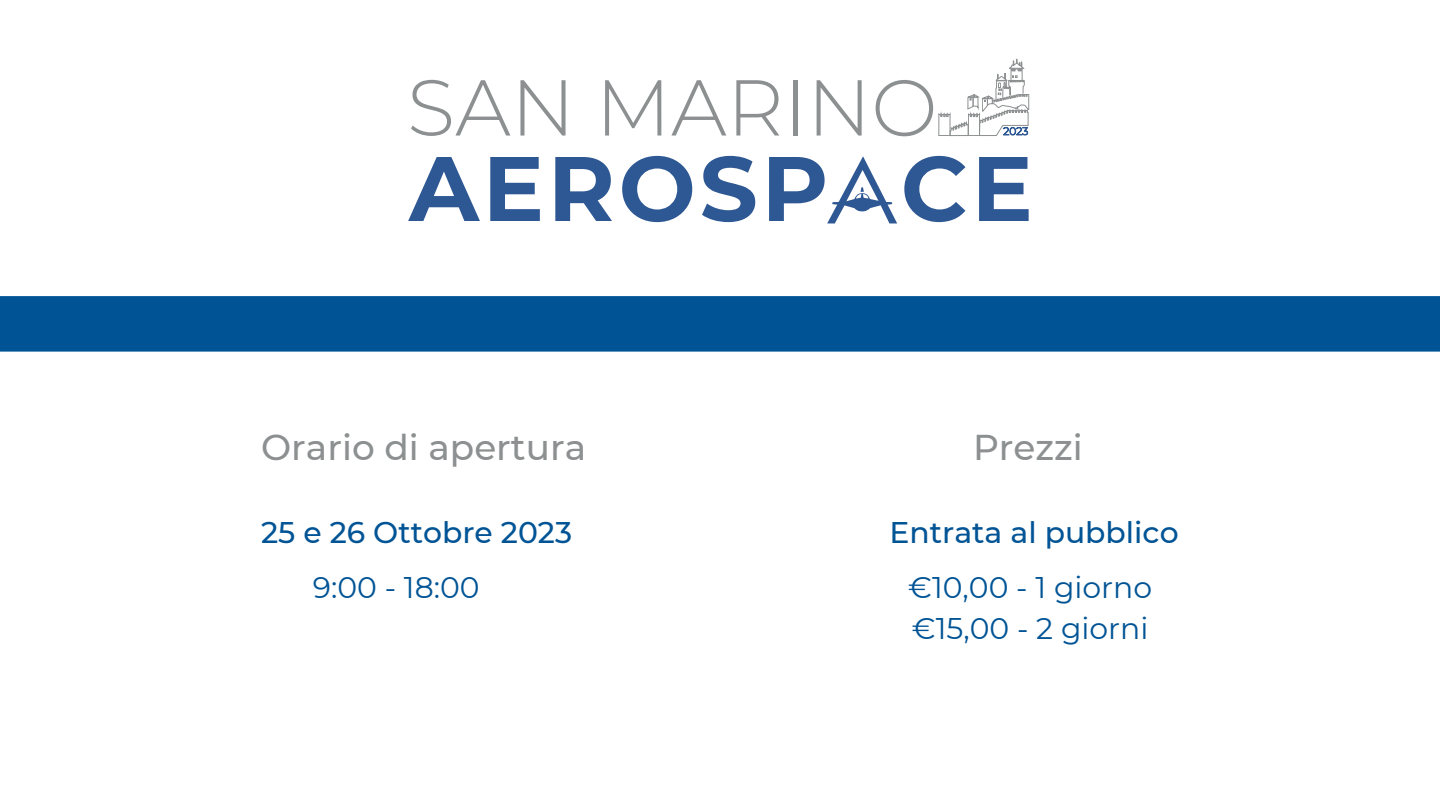
<style>
.page{position:relative;width:1440px;height:810px;background:#fff}
.page>*{position:absolute;margin:0;border:0;box-sizing:border-box;transform-origin:0 0}
.t1{font:500 35.8px "Montserrat";color:#8d9091}
.t2{font:29.8px "Montserrat";color:#005495}
.t3{font:500 29.8px "Montserrat";color:#005495}
</style>
<div class="page">
<div style="left:0;top:296px;width:1440px;height:56px;background:#005495"></div>
<svg style="left:408px;top:157px;width:72px;height:64px"></svg>
<svg style="left:490px;top:157px;width:50px;height:64px"></svg>
<svg style="left:411px;top:80px;width:99px;height:56px"></svg>
<svg style="left:520px;top:80px;width:46px;height:56px"></svg>
<svg style="left:555px;top:157px;width:57px;height:64px"></svg>
<svg style="left:622px;top:156px;width:70px;height:66px"></svg>
<svg style="left:702px;top:156px;width:53px;height:66px"></svg>
<svg style="left:605px;top:80px;width:56px;height:56px"></svg>
<svg style="left:671px;top:80px;width:55px;height:56px"></svg>
<svg style="left:736px;top:80px;width:43px;height:56px"></svg>
<hr style="left:793px;top:80px;width:4px;height:56px;background:#8d9091">
<svg style="left:817px;top:80px;width:45px;height:56px"></svg>
<svg style="left:904px;top:156px;width:61px;height:66px"></svg>
<svg style="left:769px;top:156px;width:128px;height:68px"></svg>
<svg style="left:979px;top:157px;width:50px;height:64px"></svg>
<svg style="left:876px;top:80px;width:57px;height:56px"></svg>
<svg style="left:939px;top:58px;width:90px;height:79px"></svg>
<p class="t1" style="left:261px;top:425px;width:327px">Orario di apertura</p>
<p class="t3" style="left:261px;top:514px;width:313px">25 e 26 Ottobre 2023</p>
<p class="t2" style="left:313px;top:569px;width:168px">9:00 - 18:00</p>
<p class="t1" style="left:973px;top:425px;width:111px">Prezzi</p>
<p class="t3" style="left:890px;top:514px;width:291px">Entrata al pubblico</p>
<p class="t2" style="left:908px;top:569px;width:246px">€10,00 - 1 giorno</p>
<p class="t2" style="left:912px;top:611px;width:238px">€15,00 - 2 giorni</p>
</div>
